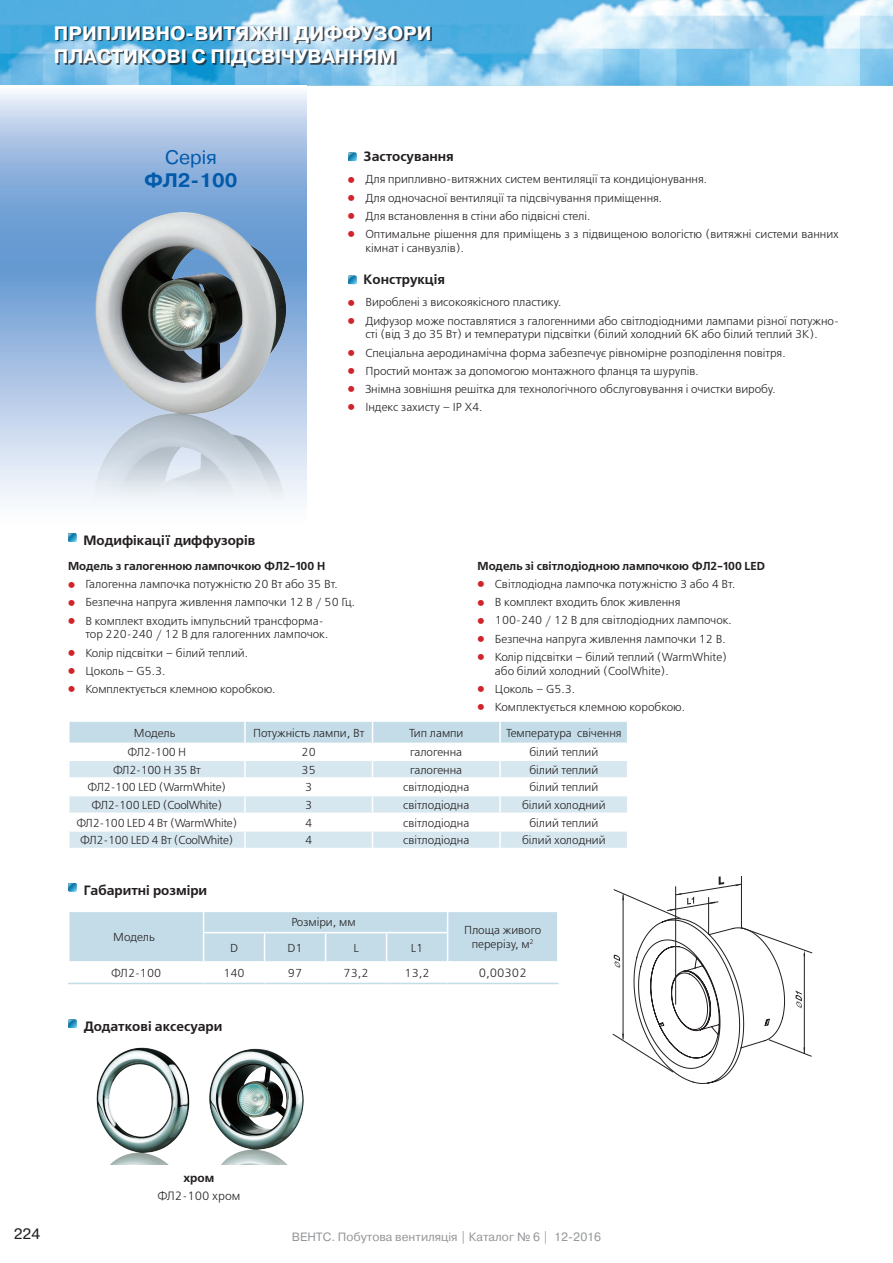
<style>
.page{position:relative;width:893px;height:1263px;background:#fff}
.page>*{position:absolute;margin:0;border:0;box-sizing:border-box;transform-origin:0 0}
.t1{font:700 19.5px/23.4px "Pragmatica C";color:#fff}
.t2{font:700 19.5px "Pragmatica C";color:#015aaa}
.t3{font:19.5px "Pragmatica C";color:#015aaa}
.t4{font:15px "Pragmatica C";color:#231f20}
.t5{font:700 13.5px "Free Set C";color:#231f20}
.t6{font:12px "Pragmatica C";color:#939598}
.t7{font:12px "Free Set C";color:#231f20}
.t8{font:700 12px "Free Set C";color:#231f20}
.t9{font:11.55px/13.8px "Free Set C";color:#231f20}
.t10{font:11.55px "Free Set C";letter-spacing:-.025em;color:#231f20}
.t11{font:700 11.55px "Free Set C";color:#231f20}
.s1{font-weight:700;font-size:17.4px;color:#d1232a}
</style>
<div class="page">
<img style="left:0;top:0;width:893px;height:85px">
<svg style="left:0;top:93px;width:306px;height:409px;background:#a5c1e3"></svg>
<svg style="left:348px;top:152px;width:8px;height:9px"></svg>
<svg style="left:348px;top:276px;width:8px;height:8px"></svg>
<img style="left:79px;top:203px;width:224px;height:300px">
<svg style="left:68px;top:533px;width:8px;height:9px"></svg>
<svg style="left:612px;top:876px;width:200px;height:208px"></svg>
<svg style="left:68px;top:883px;width:8px;height:8px"></svg>
<svg style="left:68px;top:1019px;width:8px;height:9px"></svg>
<hr style="left:68px;top:983px;width:136px;height:1px;background:#c3dce8">
<hr style="left:204px;top:983px;width:61px;height:1px;background:#c3dce8">
<hr style="left:265px;top:983px;width:61px;height:1px;background:#c3dce8">
<hr style="left:326px;top:983px;width:61px;height:1px;background:#c3dce8">
<hr style="left:387px;top:983px;width:61px;height:1px;background:#c3dce8">
<hr style="left:448px;top:983px;width:111px;height:1px;background:#c3dce8">
<svg style="left:69px;top:912px;width:489px;height:71px"></svg>
<hr style="left:557px;top:963px;width:2px;height:20px;background:#fff">
<img style="left:209px;top:1048px;width:95px;height:116px">
<img style="left:96px;top:1047px;width:94px;height:117px">
<div style="left:57px;top:27px;width:375px;height:41px;background:#231f20;opacity:.75"></div>
<svg style="left:69px;top:721px;width:558px;height:127px"></svg>
<hr style="left:245px;top:830px;width:127px;height:2px;background:#fff">
<hr style="left:372px;top:830px;width:128px;height:2px;background:#fff">
<hr style="left:500px;top:830px;width:128px;height:2px;background:#fff">
<h1 class="t1" style="left:54px;top:22px;width:379px">ПРИПЛИВНО-ВИТЯЖНІ ДИФФУЗОРИ<br>ПЛАСТИКОВІ С ПІДСВІЧУВАННЯМ</h1>
<h1 class="t3" style="left:165px;top:147px;width:53px">Серія</h1>
<h1 class="t2" style="left:144px;top:170px;width:95px">ФЛ2-100</h1>
<p class="t5" style="left:84px;top:532px;width:173px">Модифікації диффузорів</p>
<p class="t5" style="left:364px;top:149px;width:92px">Застосування</p>
<p class="t9" style="left:348px;top:173px;width:361px"><span class="s1">•</span> Для припливно-витяжних систем вентиляції та кондиціонування.</p>
<p class="t9" style="left:348px;top:191px;width:316px"><span class="s1">•</span> Для одночасної вентиляції та підсвічування приміщення.</p>
<p class="t9" style="left:348px;top:209px;width:244px"><span class="s1">•</span> Для встановлення в стіни або підвісні стелі.</p>
<p class="t9" style="left:365px;top:227px;width:475px;text-indent:-17px"><span class="s1">•</span> Оптимальне рішення для приміщень з з підвищеною вологістю (витяжні системи ванних кімнат і санвузлів).</p>
<p class="t5" style="left:364px;top:272px;width:83px">Конструкція</p>
<p class="t9" style="left:348px;top:296px;width:215px"><span class="s1">•</span> Вироблені з високоякісного пластику.</p>
<p class="t9" style="left:348px;top:314px;width:492px;text-align:center"><span class="s1">•</span> Дифузор може поставлятися з галогенними або світлодіодними лампами різної потужно&shy;сті (від 3 до 35 Вт) и температури підсвітки (білий холодний 6К або білий теплий 3K).</p>
<p class="t9" style="left:348px;top:346px;width:439px"><span class="s1">•</span> Спеціальна аеродинамічна форма забезпечує рівномірне розподілення повітря.</p>
<p class="t9" style="left:348px;top:364px;width:352px"><span class="s1">•</span> Простий монтаж за допомогою монтажного фланця та шурупів.</p>
<p class="t9" style="left:348px;top:382px;width:429px"><span class="s1">•</span> Знімна зовнішня решітка для технологічного обслуговування і очистки виробу.</p>
<p class="t9" style="left:348px;top:400px;width:136px"><span class="s1">•</span> Індекс захисту – IP X4.</p>
<p class="t11" style="left:68px;top:560px;width:259px">Модель з галогенною лампочкою ФЛ2-100 Н</p>
<p class="t9" style="left:68px;top:578px;width:271px"><span class="s1">•</span> Галогенна лампочка потужністю 20 Вт або 35 Вт.</p>
<p class="t9" style="left:68px;top:596px;width:289px"><span class="s1">•</span> Безпечна напруга живлення лампочки 12 В / 50 Гц.</p>
<p class="t9" style="left:85px;top:614px;width:244px;text-indent:-17px"><span class="s1">•</span> В комплект входить імпульсний трансформа&shy;тор 220-240 / 12 В для галогенних лампочок.</p>
<p class="t9" style="left:68px;top:646px;width:181px"><span class="s1">•</span> Колір підсвітки – білий теплий.</p>
<p class="t9" style="left:68px;top:664px;width:99px"><span class="s1">•</span> Цоколь – G5.3.</p>
<p class="t9" style="left:68px;top:682px;width:209px"><span class="s1">•</span> Комплектується клемною коробкою.</p>
<p class="t11" style="left:477px;top:559px;width:289px">Модель зі світлодіодною лампочкою ФЛ2-100 LED</p>
<p class="t9" style="left:477px;top:577px;width:259px"><span class="s1">•</span> Світлодіодна лампочка потужністю 3 або 4 Вт.</p>
<p class="t9" style="left:477px;top:596px;width:204px"><span class="s1">•</span> В комплект входить блок живлення</p>
<p class="t9" style="left:477px;top:614px;width:256px"><span class="s1">•</span> 100-240 / 12 В для світлодіодних лампочок.</p>
<p class="t9" style="left:477px;top:632px;width:250px"><span class="s1">•</span> Безпечна напруга живлення лампочки 12 В.</p>
<p class="t9" style="left:495px;top:650px;width:234px;text-indent:-17px"><span class="s1">•</span> Колір підсвітки – білий теплий (WarmWhite) або білий холодний (CoolWhite).</p>
<p class="t9" style="left:477px;top:682px;width:99px"><span class="s1">•</span> Цоколь – G5.3.</p>
<p class="t9" style="left:477px;top:700px;width:209px"><span class="s1">•</span> Комплектується клемною коробкою.</p>
<p class="t9" style="left:134px;top:726px;width:43px">Модель</p>
<p class="t9" style="left:253px;top:726px;width:113px">Потужність лампи, Вт</p>
<p class="t9" style="left:409px;top:726px;width:56px">Тип лампи</p>
<p class="t9" style="left:506px;top:726px;width:117px">Температура свічення</p>
<p class="t9" style="left:128px;top:746px;width:60px">ФЛ2-100 Н</p>
<p class="t9" style="left:302px;top:746px;width:16px">20</p>
<p class="t9" style="left:410px;top:746px;width:53px">галогенна</p>
<p class="t9" style="left:529px;top:746px;width:70px">білий теплий</p>
<p class="t10" style="left:113px;top:763px;width:89px">ФЛ2-100 Н 35 Вт</p>
<p class="t9" style="left:302px;top:763px;width:16px">35</p>
<p class="t9" style="left:410px;top:763px;width:53px">галогенна</p>
<p class="t9" style="left:529px;top:763px;width:70px">білий теплий</p>
<p class="t10" style="left:88px;top:780px;width:140px">ФЛ2-100 LED (WarmWhite)</p>
<p class="t9" style="left:305px;top:780px;width:9px">3</p>
<p class="t9" style="left:403px;top:780px;width:68px">світлодіодна</p>
<p class="t9" style="left:529px;top:780px;width:70px">білий теплий</p>
<p class="t10" style="left:91px;top:798px;width:132px">ФЛ2-100 LED (CoolWhite)</p>
<p class="t9" style="left:305px;top:798px;width:9px">3</p>
<p class="t9" style="left:403px;top:798px;width:68px">світлодіодна</p>
<p class="t9" style="left:522px;top:798px;width:85px">білий холодний</p>
<p class="t10" style="left:76px;top:816px;width:162px">ФЛ2-100 LED 4 Вт (WarmWhite)</p>
<p class="t9" style="left:305px;top:816px;width:9px">4</p>
<p class="t9" style="left:403px;top:816px;width:68px">світлодіодна</p>
<p class="t9" style="left:529px;top:816px;width:70px">білий теплий</p>
<p class="t10" style="left:80px;top:833px;width:155px">ФЛ2-100 LED 4 Вт (CoolWhite)</p>
<p class="t9" style="left:305px;top:833px;width:9px">4</p>
<p class="t9" style="left:403px;top:833px;width:68px">світлодіодна</p>
<p class="t9" style="left:522px;top:833px;width:85px">білий холодний</p>
<p class="t5" style="left:84px;top:882px;width:125px">Габаритні розміри</p>
<p class="t9" style="left:113px;top:930px;width:43px">Модель</p>
<p class="t9" style="left:291px;top:916px;width:66px">Розміри, мм</p>
<p class="t9" style="left:230px;top:941px;width:9px">D</p>
<p class="t9" style="left:288px;top:941px;width:17px">D1</p>
<p class="t9" style="left:353px;top:941px;width:7px">L</p>
<p class="t9" style="left:411px;top:941px;width:14px">L1</p>
<p class="t9" style="left:464px;top:923px;width:79px;text-align:center">Площа живого перерізу, м<sup>2</sup></p>
<p class="t9" style="left:111px;top:966px;width:52px">ФЛ2-100</p>
<p class="t9" style="left:223px;top:966px;width:23px">140</p>
<p class="t9" style="left:288px;top:966px;width:16px">97</p>
<p class="t9" style="left:344px;top:966px;width:26px">73,2</p>
<p class="t9" style="left:405px;top:966px;width:26px">13,2</p>
<p class="t7" style="left:479px;top:966px;width:49px">0,00302</p>
<p class="t5" style="left:84px;top:1019px;width:140px">Додаткові аксесуари</p>
<p class="t8" style="left:183px;top:1171px;width:32px">хром</p>
<p class="t7" style="left:157px;top:1188px;width:84px">ФЛ2-100 хром</p>
<p class="t4" style="left:14px;top:1225px;width:28px">224</p>
<p class="t6" style="left:292px;top:1230px;width:311px">ВЕНТС. Побутова вентиляція | Каталог № 6 | 12-2016</p>
</div>
